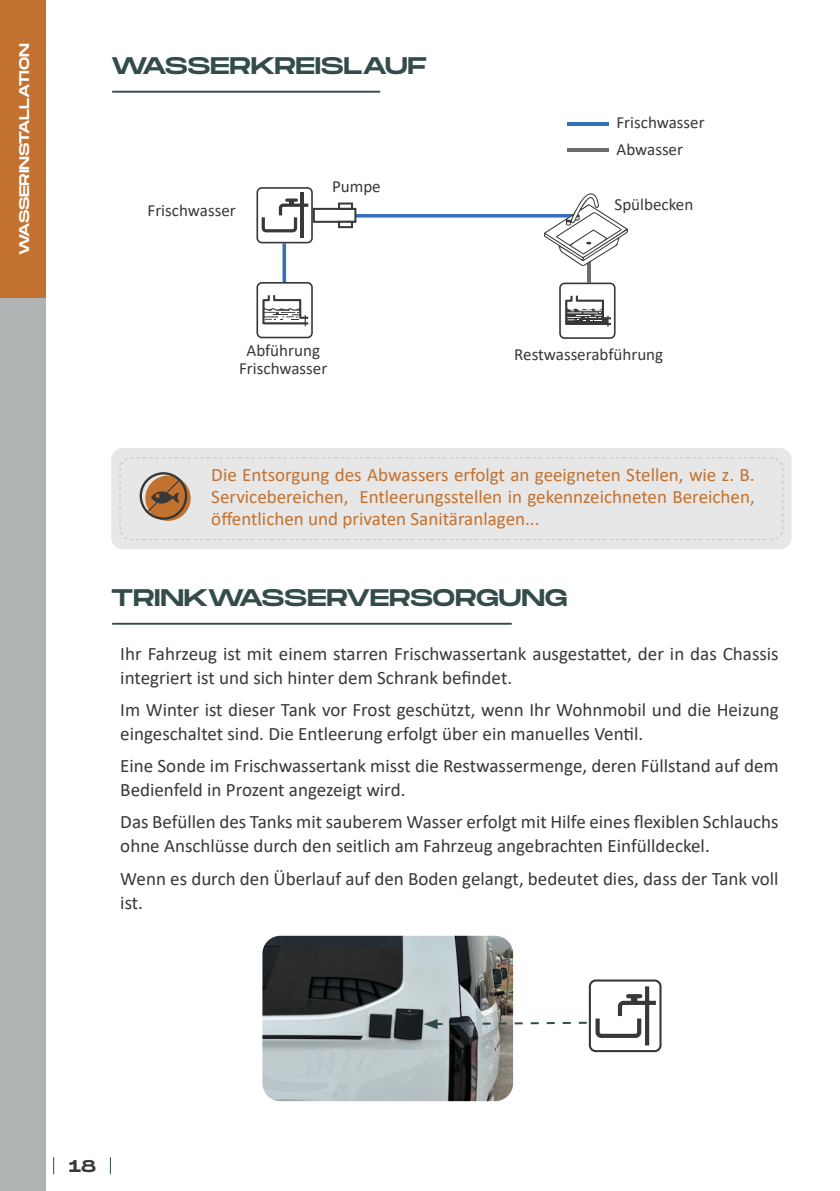
<style>
.page{position:relative;width:840px;height:1191px;background:#fff}
.page>*{position:absolute;margin:0;border:0;box-sizing:border-box;transform-origin:0 0}
.CUERPO{font:24px "Monument Extended";letter-spacing:-.015em;color:#334c4b}
.CUERPO-2{font:19px/24px "Calibri";color:#383839}
.CUERPO-3{font:19px/22px "Calibri";color:#c2712f;text-align:justify}
.CUERPO-4{font:17px/18px "Calibri";color:#383839;text-align:center}
.t1{font:17px "Monument Extended";color:#383839}
.CUERPO-5{font:14px "Monument Extended";letter-spacing:-.015em;color:#fff}
</style>
<div class="page">
<div style="left:111px;top:448px;width:680px;height:101px;background:#e8e7e7;border-radius:11px"></div>
<svg style="left:119px;top:457px;width:664px;height:83px"></svg>
<svg style="left:145px;top:475px;width:45px;height:46px"></svg>
<svg style="left:139px;top:472px;width:48px;height:48px"></svg>
<hr style="left:112px;top:91px;width:268px;height:2px;background:#334c4b">
<hr style="left:112px;top:623px;width:399px;height:1px;background:#334c4b">
<img style="left:262px;top:935px;width:251px;height:166px">
<div style="left:588px;top:979px;width:73px;height:73px;border:2px solid #383839;border-radius:6px"></div>
<svg style="left:423px;top:982px;width:236px;height:67px"></svg>
<div style="left:0;top:0;width:45px;height:1191px;background:#afb3b3"></div>
<div style="left:0;top:0;width:45px;height:298px;background:#c2712f"></div>
<svg style="left:53px;top:1157px;width:1px;height:17px"></svg>
<svg style="left:110px;top:1157px;width:1px;height:17px"></svg>
<hr style="left:566px;top:122px;width:42px;height:4px;background:#3870b8">
<svg style="left:256px;top:148px;width:372px;height:191px"></svg>
<p class="CUERPO-5" style="left:14px;top:254px;width:213px;rotate:-90deg">WASSERINSTALLATION</p>
<p class="CUERPO" style="left:111px;top:48px;width:317px">WASSERKREISLAUF</p>
<p class="CUERPO-4" style="left:147px;top:201px;width:90px">Frischwasser</p>
<p class="CUERPO-4" style="left:332px;top:177px;width:50px">Pumpe</p>
<p class="CUERPO-4" style="left:616px;top:112px;width:90px">Frischwasser</p>
<p class="CUERPO-4" style="left:616px;top:140px;width:68px">Abwasser</p>
<p class="CUERPO-4" style="left:614px;top:195px;width:80px">Spülbecken</p>
<p class="CUERPO-4" style="left:239px;top:341px;width:90px">Abführung<br>Frischwasser</p>
<p class="CUERPO-4" style="left:514px;top:345px;width:150px">Restwasserabführung</p>
<p class="CUERPO-3" style="left:211px;top:463px;width:544px">Die Entsorgung des Abwassers erfolgt an geeigneten Stellen, wie z. B.<br>Servicebereichen, Entleerungsstellen in gekennzeichneten Bereichen, öffentlichen und privaten Sanitäranlagen...</p>
<p class="CUERPO" style="left:111px;top:580px;width:457px">TRINKWASSERVERSORGUNG</p>
<p class="CUERPO-2" style="left:120px;top:641px;width:659px">Ihr Fahrzeug ist mit einem starren Frischwassertank ausgestattet, der in das Chassis integriert ist und sich hinter dem Schrank befindet.</p>
<p class="CUERPO-2" style="left:120px;top:697px;width:659px">Im Winter ist dieser Tank vor Frost geschützt, wenn Ihr Wohnmobil und die Heizung eingeschaltet sind. Die Entleerung erfolgt über ein manuelles Ventil.</p>
<p class="CUERPO-2" style="left:120px;top:753px;width:659px">Eine Sonde im Frischwassertank misst die Restwassermenge, deren Füllstand auf dem<br>Bedienfeld in Prozent angezeigt wird.</p>
<p class="CUERPO-2" style="left:120px;top:809px;width:659px">Das Befüllen des Tanks mit sauberem Wasser erfolgt mit Hilfe eines flexiblen Schlauchs ohne Anschlüsse durch den seitlich am Fahrzeug angebrachten Einfülldeckel.</p>
<p class="CUERPO-2" style="left:120px;top:865px;width:659px">Wenn es durch den Überlauf auf den Boden gelangt, bedeutet dies, dass der Tank voll ist.</p>
<p class="t1" style="left:69px;top:1153px;width:29px">18</p>
</div>
